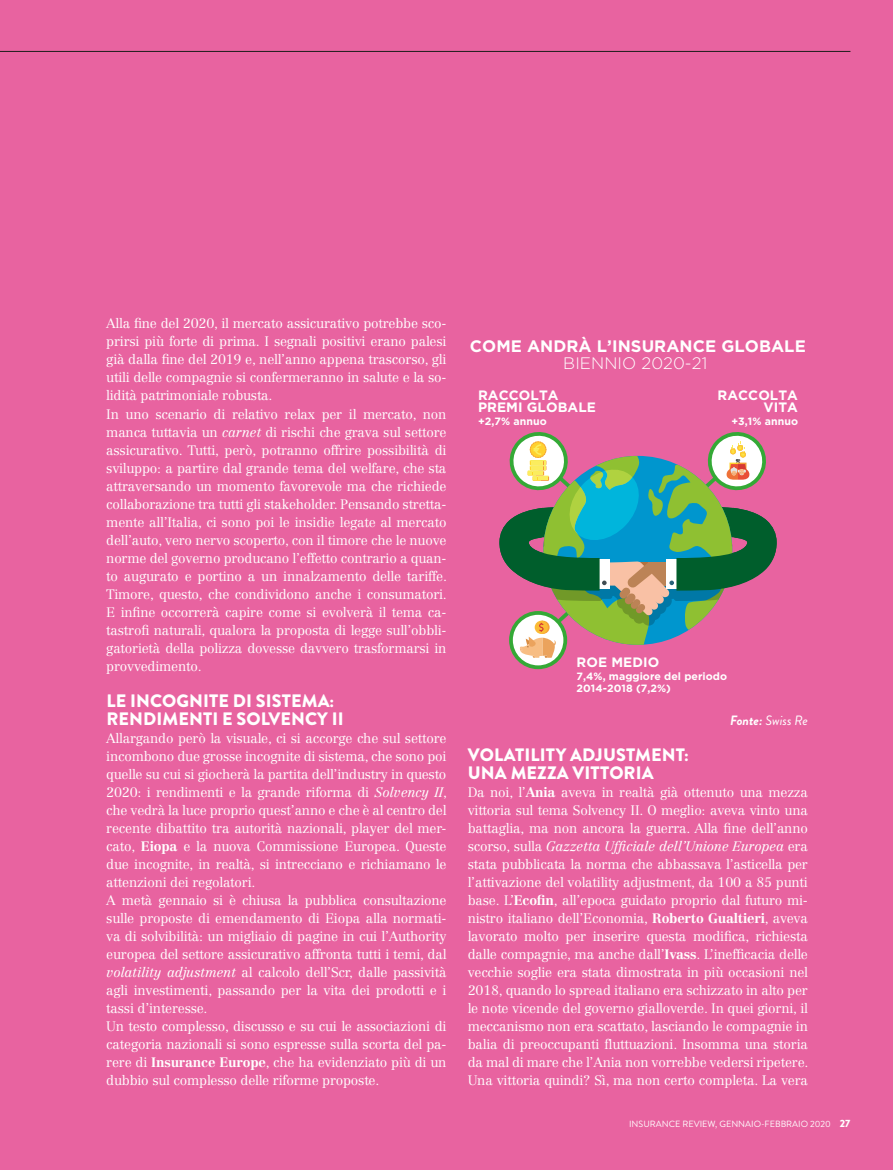
<style>
.page{position:relative;width:893px;height:1170px;background:#fff}
.page>*{position:absolute;margin:0;border:0;box-sizing:border-box;transform-origin:0 0}
.t1{font:900 18px/18px "Brandon Grotesque";letter-spacing:.005em;color:#fff}
.t2{font:700 16.65px/17.1px "Gotham";letter-spacing:.005em;color:#fff;text-align:center}
.t3{font:700 13.65px/12px "Gotham";letter-spacing:.005em;color:#fff}
.t4{font:300 13.5px/18px "Centennial LT Std";letter-spacing:-.015em;color:#fff;text-align:justify}
.t5{font:italic 13.5px "Brandon Grotesque";color:#fff}
.t6{font:700 10.5px/12.8px "Gotham";letter-spacing:.005em;color:#fff}
.t7{font:9px "Brandon Grotesque";color:#fff}
.s1{font-style:italic}
.s2{font-weight:700}
.s3{font-weight:300}
.s4{font-weight:900;font-size:10.5px}
</style>
<div class="page">
<div style="left:0;top:0;width:893px;height:1169px;background:#e863a0"></div>
<hr style="left:0;top:51px;width:850px;height:1px;background:#1d1d1b">
<svg style="left:511px;top:613px;width:54px;height:54px"></svg>
<div style="left:509px;top:611px;width:58px;height:58px;border:4px solid #34a936;border-radius:50%"></div>
<svg style="left:499px;top:432px;width:278px;height:225px"></svg>
<p class="t4" style="left:106px;top:315px;width:342px">Alla fine del 2020, il mercato assicurativo potrebbe sco&shy;prirsi più forte di prima. I segnali positivi erano palesi già dalla fine del 2019 e, nell’anno appena trascorso, gli utili delle compagnie si confermeranno in salute e la so&shy;lidità patrimoniale robusta.</p>
<p class="t4" style="left:106px;top:405px;width:342px">In uno scenario di relativo relax per il mercato, non manca tuttavia un <span class="s1">carnet</span> di rischi che grava sul settore assicurativo. Tutti, però, potranno offrire possibilità di sviluppo: a partire dal grande tema del welfare, che sta attraversando un momento favorevole ma che richiede collaborazione tra tutti gli stakeholder. Pensando stretta&shy;mente all’Italia, ci sono poi le insidie legate al mercato dell’auto, vero nervo scoperto, con il timore che le nuove norme del governo producano l’effetto contrario a quan&shy;to augurato e portino a un innalzamento delle tariffe.<br>Timore, questo, che condividono anche i consumatori.<br>E infine occorrerà capire come si evolverà il tema ca&shy;tastrofi naturali, qualora la proposta di legge sull’obbli&shy;gatorietà della polizza dovesse davvero trasformarsi in provvedimento.</p>
<p class="t1" style="left:106px;top:691px;width:239px">LE INCOGNITE DI SISTEMA:<br>RENDIMENTI E SOLVENCY II</p>
<p class="t4" style="left:106px;top:729px;width:342px">Allargando però la visuale, ci si accorge che sul settore incombono due grosse incognite di sistema, che sono poi quelle su cui si giocherà la partita dell’industry in questo 2020: i rendimenti e la grande riforma di <span class="s1">Solvency II</span>, che vedrà la luce proprio quest’anno e che è al centro del recente dibattito tra autorità nazionali, player del mer&shy;cato, <span class="s2">Eiopa</span> e la nuova Commissione Europea. Queste due incognite, in realtà, si intrecciano e richiamano le attenzioni dei regolatori.</p>
<p class="t4" style="left:106px;top:891px;width:342px">A metà gennaio si è chiusa la pubblica consultazione sulle proposte di emendamento di Eiopa alla normati&shy;va di solvibilità: un migliaio di pagine in cui l’Authority europea del settore assicurativo affronta tutti i temi, dal <span class="s1">volatility adjustment</span> al calcolo dell’Scr, dalle passività agli investimenti, passando per la vita dei prodotti e i tassi d’interesse.</p>
<p class="t4" style="left:106px;top:1017px;width:342px">Un testo complesso, discusso e su cui le associazioni di categoria nazionali si sono espresse sulla scorta del pa&shy;rere di <span class="s2">Insurance Europe</span>, che ha evidenziato più di un dubbio sul complesso delle riforme proposte.</p>
<p class="t2" style="left:470px;top:337px;width:337px">COME ANDRÀ L’INSURANCE GLOBALE<br><span class="s3">BIENNIO 2020-21</span></p>
<p class="t3" style="left:478px;top:389px;width:119px">RACCOLTA<br>PREMI GLOBALE</p>
<p class="t6" style="left:478px;top:414px;width:70px">+2,7% annuo</p>
<p class="t3" style="left:717px;top:389px;width:82px;text-align:right">RACCOLTA<br>VITA</p>
<p class="t6" style="left:731px;top:414px;width:68px">+3,1% annuo</p>
<p class="t3" style="left:577px;top:655px;width:84px">ROE MEDIO</p>
<p class="t6" style="left:577px;top:669px;width:152px">7,4%, maggiore del periodo<br>2014-2018 (7,2%)</p>
<p class="t5" style="left:730px;top:711px;width:79px"><span class="s2">Fonte:</span> Swiss Re</p>
<p class="t1" style="left:468px;top:745px;width:223px">VOLATILITY ADJUSTMENT:</p>
<p class="t1" style="left:468px;top:763px;width:187px">UNA MEZZA VITTORIA</p>
<p class="t4" style="left:468px;top:783px;width:342px">Da noi, l’<span class="s2">Ania</span> aveva in realtà già ottenuto una mezza vittoria sul tema Solvency II. O meglio: aveva vinto una battaglia, ma non ancora la guerra. Alla fine dell’anno scorso, sulla <span class="s1">Gazzetta Ufficiale dell’Unione Europea</span> era stata pubblicata la norma che abbassava l’asticella per l’attivazione del volatility adjustment, da 100 a 85 punti base. L’<span class="s2">Ecofin</span>, all’epoca guidato proprio dal futuro mi&shy;nistro italiano dell’Economia, <span class="s2">Roberto Gualtieri</span>, aveva lavorato molto per inserire questa modifica, richiesta dalle compagnie, ma anche dall’<span class="s2">Ivass</span>. L’inefficacia delle vecchie soglie era stata dimostrata in più occasioni nel 2018, quando lo spread italiano era schizzato in alto per le note vicende del governo gialloverde. In quei giorni, il meccanismo non era scattato, lasciando le compagnie in balia di preoccupanti fluttuazioni. Insomma una storia da mal di mare che l’Ania non vorrebbe vedersi ripetere.</p>
<p class="t4" style="left:468px;top:1071px;width:342px">Una vittoria quindi? Sì, ma non certo completa. La vera</p>
<p class="t7" style="left:629px;top:1117px;width:223px">INSURANCE REVIEW, GENNAIO-FEBBRAIO 2020 <span class="s4">27</span></p>
</div>
